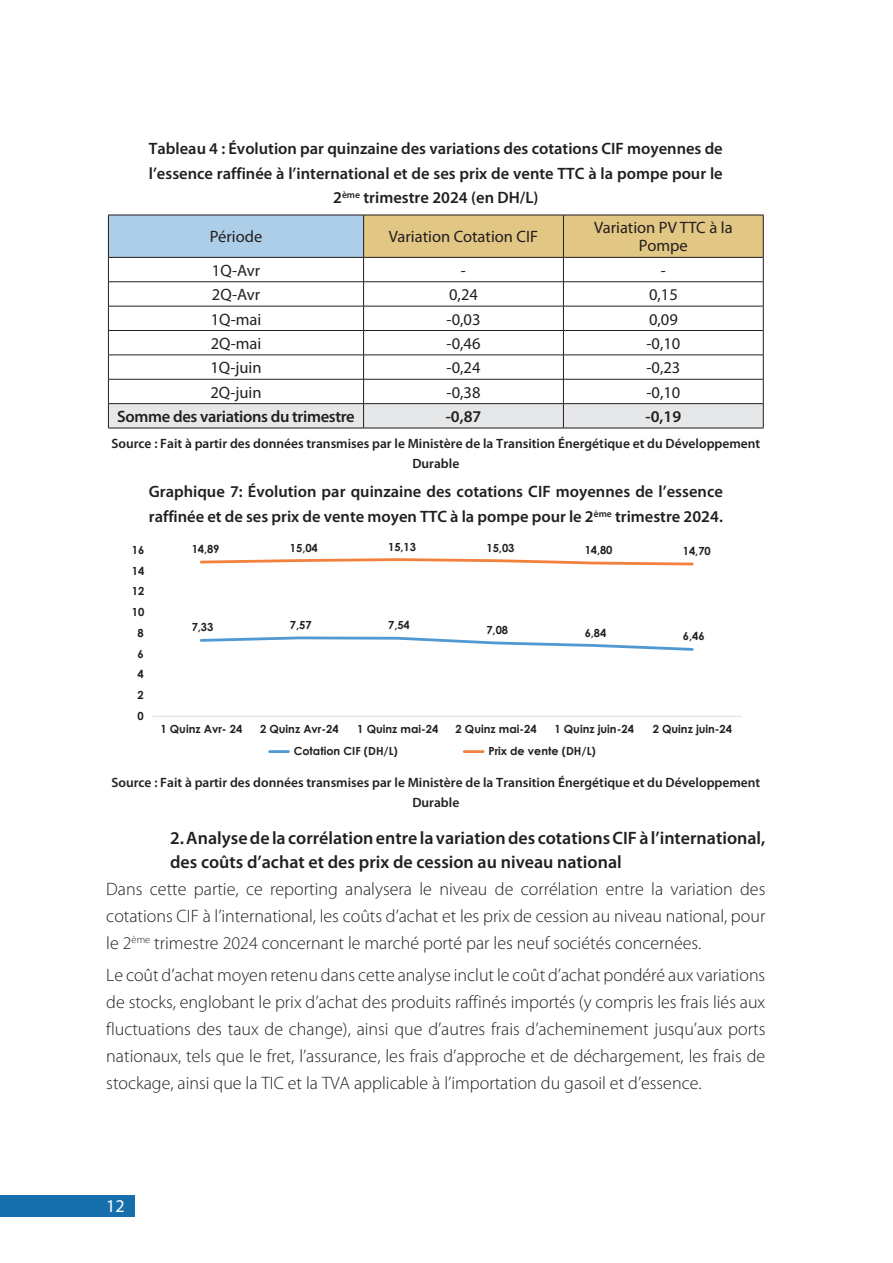
<style>
.page{position:relative;width:893px;height:1263px;background:#fff}
.page>*{position:absolute;margin:0;border:0;box-sizing:border-box;transform-origin:0 0}
.t1{font:300 18px/27px "Myriad Pro";color:#231f20;text-align:justify}
.t2{font:600 18px/24px "Myriad Pro";color:#231f20}
.t3{font:18px "Myriad Pro";color:#fff}
.t4{font:600 16.5px/24.8px "Myriad Pro";color:#231f20;text-align:center}
.t5{font:16.5px/18px "Myriad Pro";color:#231f20;text-align:center}
.t6{font:600 16.5px "Myriad Pro";letter-spacing:-.02em;color:#231f20}
.t7{font:600 13.5px/20.2px "Myriad Pro";color:#231f20;text-align:center}
.t8{font:700 11.25px "Century Gothic";color:#231f20}
</style>
<div class="page">
<div style="left:0;top:1196px;width:134px;height:21px;background:#166fac"></div>
<hr style="left:108px;top:428px;width:256px;height:1px;background:#231f20">
<hr style="left:364px;top:428px;width:199px;height:1px;background:#231f20">
<svg style="left:108px;top:215px;width:656px;height:213px"></svg>
<hr style="left:563px;top:428px;width:200px;height:1px;background:#231f20">
<hr style="left:152px;top:716px;width:589px;height:1px;background:#dcdddf">
<svg style="left:199px;top:636px;width:495px;height:15px"></svg>
<svg style="left:199px;top:558px;width:495px;height:8px"></svg>
<hr style="left:270px;top:750px;width:18px;height:3px;background:#4f98d2">
<hr style="left:464px;top:750px;width:19px;height:3px;background:#f2813c">
<p class="t4" style="left:149px;top:135px;width:575px">Tableau 4 : Évolution par quinzaine des variations des cotations CIF moyennes de l’essence raffinée à l’international et de ses prix de vente TTC à la pompe pour le<br>2<sup>ème</sup> trimestre 2024 (en DH/L)</p>
<p class="t5" style="left:210px;top:228px;width:54px">Période</p>
<p class="t5" style="left:389px;top:228px;width:151px">Variation Cotation CIF</p>
<p class="t5" style="left:594px;top:219px;width:140px">Variation PV TTC à la<br>Pompe</p>
<p class="t5" style="left:212px;top:261px;width:50px">1Q-Avr</p>
<p class="t5" style="left:461px;top:261px;width:7px">-</p>
<p class="t5" style="left:661px;top:261px;width:7px">-</p>
<p class="t5" style="left:212px;top:285px;width:50px">2Q-Avr</p>
<p class="t5" style="left:449px;top:285px;width:30px">0,24</p>
<p class="t5" style="left:649px;top:285px;width:30px">0,15</p>
<p class="t5" style="left:211px;top:310px;width:52px">1Q-mai</p>
<p class="t5" style="left:447px;top:310px;width:35px">-0,03</p>
<p class="t5" style="left:649px;top:310px;width:30px">0,09</p>
<p class="t5" style="left:211px;top:334px;width:52px">2Q-mai</p>
<p class="t5" style="left:447px;top:334px;width:35px">-0,46</p>
<p class="t5" style="left:646px;top:334px;width:35px">-0,10</p>
<p class="t5" style="left:210px;top:358px;width:53px">1Q-juin</p>
<p class="t5" style="left:447px;top:358px;width:35px">-0,24</p>
<p class="t5" style="left:646px;top:358px;width:35px">-0,23</p>
<p class="t5" style="left:210px;top:383px;width:53px">2Q-juin</p>
<p class="t5" style="left:447px;top:383px;width:35px">-0,38</p>
<p class="t5" style="left:646px;top:383px;width:35px">-0,10</p>
<p class="t6" style="left:117px;top:406px;width:239px">Somme des variations du trimestre</p>
<p class="t4" style="left:446px;top:404px;width:37px">-0,87</p>
<p class="t4" style="left:646px;top:404px;width:37px">-0,19</p>
<p class="t7" style="left:111px;top:433px;width:650px">Source : Fait à partir des données transmises par le Ministère de la Transition Énergétique et du Développement<br>Durable</p>
<p class="t4" style="left:149px;top:479px;width:576px;text-align:left">Graphique 7: Évolution par quinzaine des cotations CIF moyennes de l’essence raffinée et de ses prix de vente moyen TTC à la pompe pour le 2<sup>ème</sup> trimestre 2024.</p>
<p class="t8" style="left:132px;top:541px;width:14px">16</p>
<p class="t8" style="left:132px;top:562px;width:14px">14</p>
<p class="t8" style="left:132px;top:583px;width:14px">12</p>
<p class="t8" style="left:132px;top:603px;width:14px">10</p>
<p class="t8" style="left:137px;top:624px;width:8px">8</p>
<p class="t8" style="left:137px;top:645px;width:8px">6</p>
<p class="t8" style="left:137px;top:666px;width:8px">4</p>
<p class="t8" style="left:137px;top:686px;width:8px">2</p>
<p class="t8" style="left:137px;top:707px;width:8px">0</p>
<p class="t8" style="left:192px;top:540px;width:29px">14,89</p>
<p class="t8" style="left:290px;top:539px;width:30px">15,04</p>
<p class="t8" style="left:388px;top:538px;width:29px">15,13</p>
<p class="t8" style="left:486px;top:539px;width:30px">15,03</p>
<p class="t8" style="left:585px;top:541px;width:29px">14,80</p>
<p class="t8" style="left:683px;top:542px;width:29px">14,70</p>
<p class="t8" style="left:192px;top:619px;width:23px">7,33</p>
<p class="t8" style="left:290px;top:616px;width:23px">7,57</p>
<p class="t8" style="left:388px;top:617px;width:23px">7,54</p>
<p class="t8" style="left:486px;top:621px;width:23px">7,08</p>
<p class="t8" style="left:585px;top:624px;width:23px">6,84</p>
<p class="t8" style="left:683px;top:628px;width:23px">6,46</p>
<p class="t8" style="left:160px;top:720px;width:83px">1 Quinz Avr- 24</p>
<p class="t8" style="left:260px;top:720px;width:80px">2 Quinz Avr-24</p>
<p class="t8" style="left:357px;top:720px;width:83px">1 Quinz mai-24</p>
<p class="t8" style="left:456px;top:720px;width:83px">2 Quinz mai-24</p>
<p class="t8" style="left:554px;top:720px;width:81px">1 Quinz juin-24</p>
<p class="t8" style="left:653px;top:720px;width:81px">2 Quinz juin-24</p>
<p class="t8" style="left:294px;top:742px;width:106px">Cotation CIF (DH/L)</p>
<p class="t8" style="left:488px;top:742px;width:109px">Prix de vente (DH/L)</p>
<p class="t7" style="left:111px;top:772px;width:650px">Source : Fait à partir des données transmises par le Ministère de la Transition Énergétique et du Développement<br>Durable</p>
<p class="t2" style="left:170px;top:825px;width:597px">2. Analyse de la corrélation entre la variation des cotations CIF à l’international, des coûts d’achat et des prix de cession au niveau national</p>
<p class="t1" style="left:106px;top:875px;width:661px">Dans cette partie, ce reporting analysera le niveau de corrélation entre la variation des cotations CIF à l’international, les coûts d’achat et les prix de cession au niveau national, pour le 2<sup>ème</sup> trimestre 2024 concernant le marché porté par les neuf sociétés concernées.</p>
<p class="t1" style="left:106px;top:961px;width:661px">Le coût d’achat moyen retenu dans cette analyse inclut le coût d’achat pondéré aux variations de stocks, englobant le prix d’achat des produits raffinés importés (y compris les frais liés aux fluctuations des taux de change), ainsi que d’autres frais d’acheminement jusqu’aux ports nationaux, tels que le fret, l’assurance, les frais d’approche et de déchargement, les frais de stockage, ainsi que la TIC et la TVA applicable à l’importation du gasoil et d’essence.</p>
<p class="t3" style="left:106px;top:1194px;width:20px">12</p>
</div>
